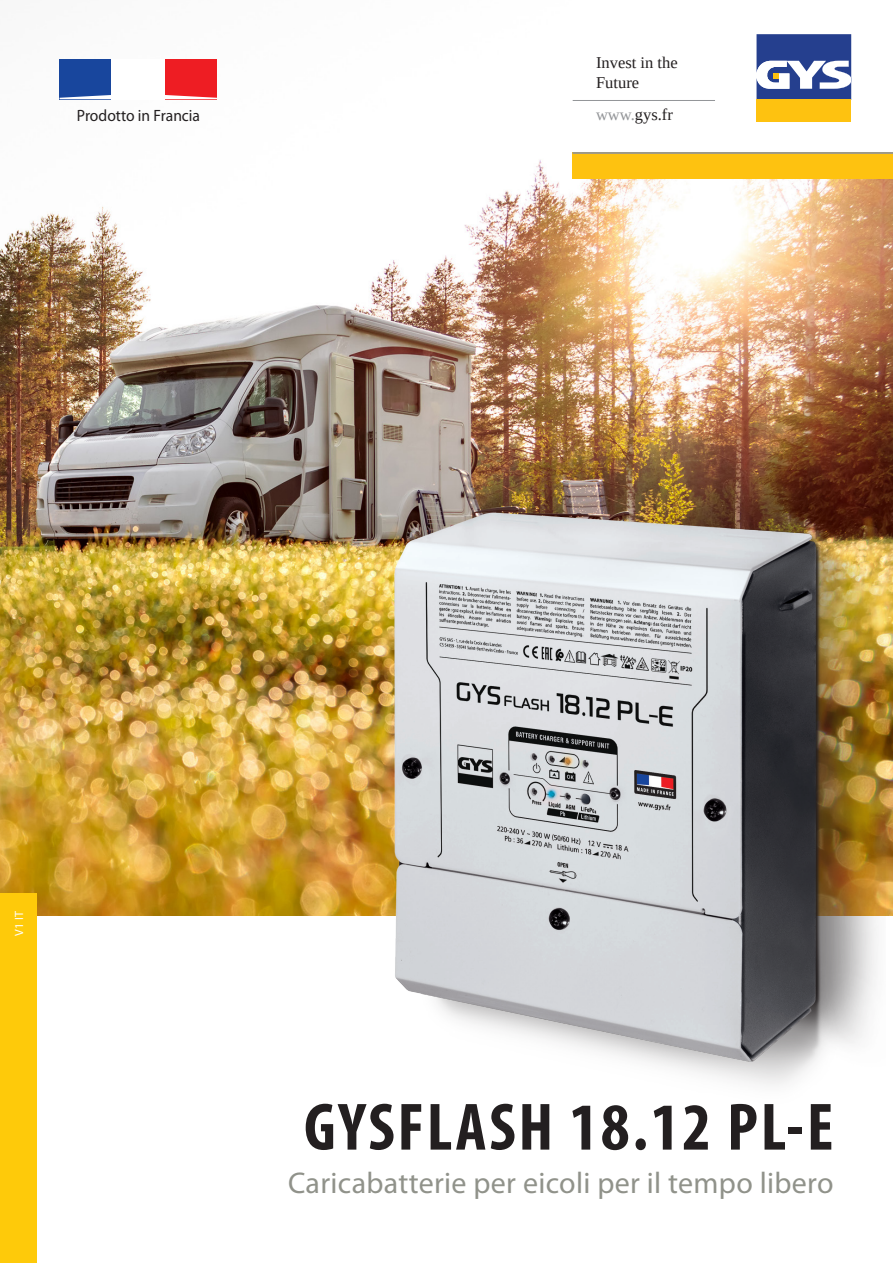
<style>
.page{position:relative;width:893px;height:1263px;background:#fff}
.page>*{position:absolute;margin:0;border:0;box-sizing:border-box;transform-origin:0 0}
.t1{font:700 condensed 67.5px "Myriad Pro";letter-spacing:.04em;color:#231f20}
.t2{font:30px "Myriad Pro";letter-spacing:.01em;color:#90928a}
.TXT-labeurFR{font:16.5px/19.8px "Tinos";color:#231f20}
.TXT-exergue{font:16.35px "Myriad Pro";color:#231f20;scale:.95 1}
.t3{font:12px "Myriad Pro";color:#fff}
.s1{color:#939598}
</style>
<div class="page">
<img style="left:0;top:59px;width:893px;height:856px">
<div style="left:573px;top:0;width:144px;height:100px;background:#fff"></div>
<div style="left:573px;top:100px;width:144px;height:53px;background:#fff"></div>
<div style="left:715px;top:0;width:178px;height:153px;background:#fff"></div>
<div style="left:756px;top:100px;width:95px;height:22px;background:#fec210"></div>
<svg style="left:756px;top:34px;width:95px;height:66px"></svg>
<div style="left:573px;top:153px;width:320px;height:26px;background:#fec210"></div>
<hr style="left:573px;top:100px;width:142px;height:1px;background:#939598">
<hr style="left:573px;top:153px;width:320px;height:1px;background:#939598">
<div style="left:0;top:893px;width:37px;height:370px;background:#feca0a"></div>
<div style="left:60px;top:59px;width:52px;height:40px;background:#18469d"></div>
<div style="left:165px;top:59px;width:52px;height:40px;background:#ee1d23"></div>
<div style="left:112px;top:59px;width:53px;height:40px;background:#fff"></div>
<svg style="left:60px;top:94px;width:157px;height:5px"></svg>
<img style="left:378px;top:494px;width:507px;height:591px">
<p class="TXT-exergue" style="left:77px;top:105px;width:131px">Prodotto in Francia</p>
<p class="TXT-labeurFR" style="left:596px;top:52px;width:83px">Invest in the<br>Future</p>
<p class="TXT-labeurFR" style="left:596px;top:105px;width:78px"><span class="s1">www.</span>gys.fr</p>
<p class="t3" style="left:12px;top:936px;width:26px;rotate:-90deg">V1 IT</p>
<p class="t1" style="left:304px;top:1085px;width:531px">GYSFLASH 18.12 PL-E</p>
<p class="t2" style="left:288px;top:1164px;width:547px">Caricabatterie per eicoli per il tempo libero</p>
</div>
